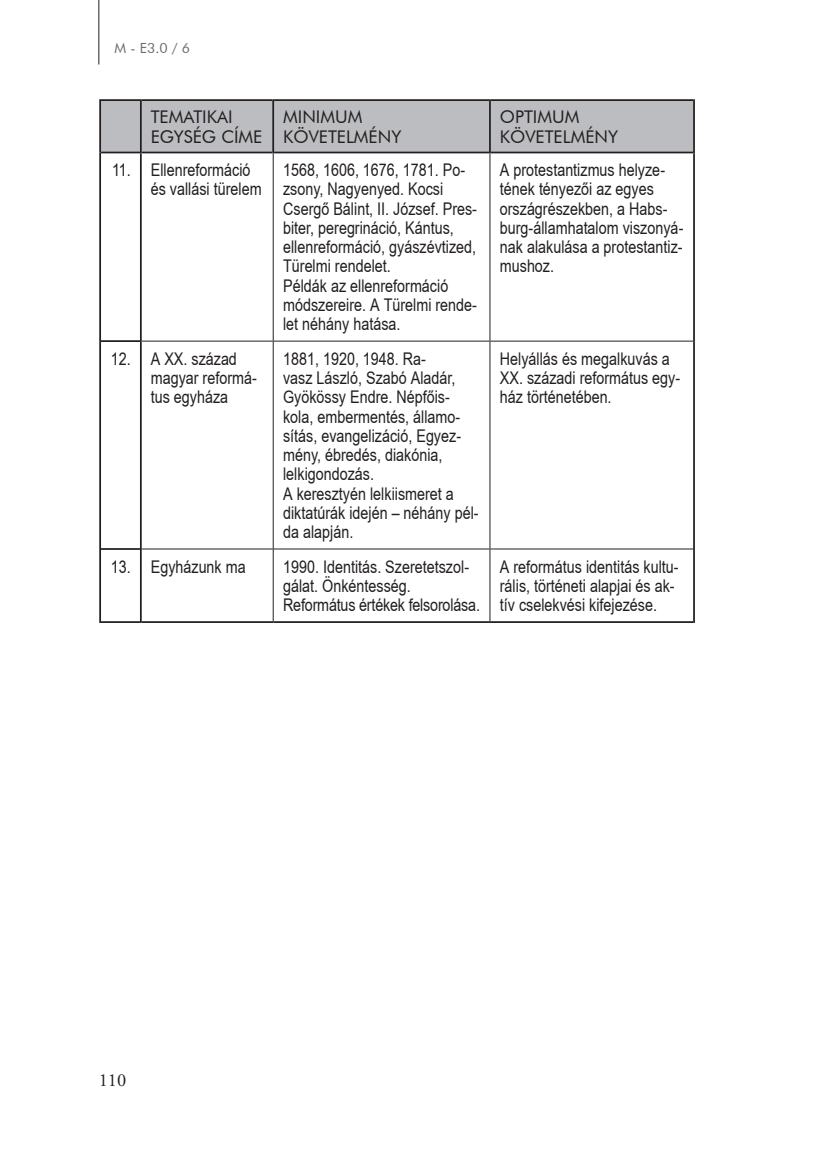
<style>
.page{position:relative;width:819px;height:1171px;background:#fff}
.page>*{position:absolute;margin:0;border:0;box-sizing:border-box;transform-origin:0 0}
.t1{font:18.38px "Adobe Garamond Pro";color:#231f20}
.t2{font:17.5px/19.2px "Arial Narrow Hu Normal";color:#231f20}
.t3{font:17.5px/19.2px "Futura Book Hu";color:#231f20}
.t4{font:14px "Futura Book Hu";color:#6c6d70}
</style>
<div class="page">
<hr style="left:98px;top:0;width:1px;height:64px;background:#231f20">
<div style="left:101px;top:101px;width:592px;height:51px;background:#bcbdc0"></div>
<svg style="left:142px;top:153px;width:551px;height:468px"></svg>
<hr style="left:140px;top:99px;width:2px;height:54px;background:#231f20">
<hr style="left:272px;top:99px;width:2px;height:54px;background:#231f20">
<hr style="left:489px;top:99px;width:2px;height:54px;background:#231f20">
<hr style="left:101px;top:152px;width:39px;height:1px;background:#231f20">
<hr style="left:142px;top:152px;width:130px;height:1px;background:#231f20">
<hr style="left:274px;top:152px;width:215px;height:1px;background:#231f20">
<hr style="left:491px;top:152px;width:202px;height:1px;background:#231f20">
<hr style="left:101px;top:340px;width:39px;height:2px;background:#231f20">
<hr style="left:101px;top:548px;width:39px;height:2px;background:#231f20">
<hr style="left:140px;top:153px;width:2px;height:188px;background:#231f20">
<hr style="left:140px;top:341px;width:2px;height:208px;background:#231f20">
<hr style="left:140px;top:549px;width:2px;height:74px;background:#231f20">
<hr style="left:273px;top:153px;width:1px;height:188px;background:#231f20">
<hr style="left:489px;top:153px;width:1px;height:188px;background:#231f20">
<hr style="left:142px;top:341px;width:131px;height:1px;background:#231f20">
<hr style="left:273px;top:341px;width:216px;height:1px;background:#231f20">
<hr style="left:273px;top:341px;width:1px;height:208px;background:#231f20">
<hr style="left:490px;top:341px;width:203px;height:1px;background:#231f20">
<hr style="left:489px;top:341px;width:1px;height:208px;background:#231f20">
<hr style="left:142px;top:548px;width:131px;height:1px;background:#231f20">
<hr style="left:273px;top:548px;width:216px;height:1px;background:#231f20">
<hr style="left:273px;top:549px;width:1px;height:72px;background:#231f20">
<hr style="left:490px;top:548px;width:203px;height:1px;background:#231f20">
<hr style="left:489px;top:549px;width:1px;height:72px;background:#231f20">
<hr style="left:101px;top:99px;width:39px;height:2px;background:#231f20">
<hr style="left:99px;top:99px;width:2px;height:53px;background:#231f20">
<hr style="left:142px;top:99px;width:130px;height:2px;background:#231f20">
<hr style="left:274px;top:99px;width:215px;height:2px;background:#231f20">
<hr style="left:491px;top:99px;width:202px;height:2px;background:#231f20">
<hr style="left:693px;top:99px;width:1px;height:54px;background:#231f20">
<hr style="left:99px;top:152px;width:2px;height:189px;background:#231f20">
<hr style="left:99px;top:341px;width:2px;height:208px;background:#231f20">
<hr style="left:99px;top:549px;width:2px;height:74px;background:#231f20">
<hr style="left:101px;top:621px;width:39px;height:2px;background:#231f20">
<hr style="left:693px;top:153px;width:1px;height:188px;background:#231f20">
<hr style="left:693px;top:341px;width:1px;height:208px;background:#231f20">
<hr style="left:693px;top:549px;width:1px;height:74px;background:#231f20">
<hr style="left:142px;top:621px;width:131px;height:2px;background:#231f20">
<hr style="left:273px;top:621px;width:217px;height:2px;background:#231f20">
<hr style="left:490px;top:621px;width:203px;height:2px;background:#231f20">
<p class="t4" style="left:115px;top:39px;width:77px">M - E3.0 / 6</p>
<p class="t3" style="left:151px;top:107px;width:113px">TEMATIKAI<br>EGYSÉG CÍME</p>
<p class="t3" style="left:283px;top:107px;width:120px">MINIMUM<br>KÖVETELMÉNY</p>
<p class="t3" style="left:500px;top:107px;width:120px">OPTIMUM<br>KÖVETELMÉNY</p>
<p class="t2" style="left:151px;top:160px;width:112px;text-indent:-39px">11. Ellenreformáció és vallási türelem</p>
<p class="t2" style="left:283px;top:160px;width:195px">1568, 1606, 1676, 1781. Po&shy;zsony, Nagyenyed. Kocsi<br>Csergő Bálint, II. József. Pres&shy;biter, peregrináció, Kántus, ellenreformáció, gyászévtized,<br>Türelmi rendelet.<br>Példák az ellenreformáció módszereire. A Türelmi rende&shy;let néhány hatása.</p>
<p class="t2" style="left:500px;top:160px;width:185px">A protestantizmus helyze&shy;tének tényezői az egyes országrészekben, a Habs&shy;burg-államhatalom viszonyá&shy;nak alakulása a protestantiz&shy;mushoz.</p>
<p class="t2" style="left:151px;top:348px;width:108px;text-indent:-40px">12. A XX. század magyar reformá&shy;tus egyháza</p>
<p class="t2" style="left:283px;top:348px;width:197px">1881, 1920, 1948. Ra-<br>vasz László, Szabó Aladár,<br>Gyökössy Endre. Népfőis&shy;kola, embermentés, államo&shy;sítás, evangelizáció, Egyez&shy;mény, ébredés, diakónia, lelkigondozás.<br>A keresztyén lelkiismeret a diktatúrák idején – néhány pél&shy;da alapján.</p>
<p class="t2" style="left:500px;top:348px;width:182px">Helyállás és megalkuvás a<br>XX. századi református egy&shy;ház történetében.</p>
<p class="t2" style="left:111px;top:556px;width:136px">13. Egyházunk ma</p>
<p class="t2" style="left:283px;top:556px;width:198px">1990. Identitás. Szeretetszol&shy;gálat. Önkéntesség.<br>Református értékek felsorolása.</p>
<p class="t2" style="left:500px;top:556px;width:180px">A református identitás kultu&shy;rális, történeti alapjai és ak&shy;tív cselekvési kifejezése.</p>
<p class="t1" style="left:99px;top:1069px;width:29px">110</p>
</div>
